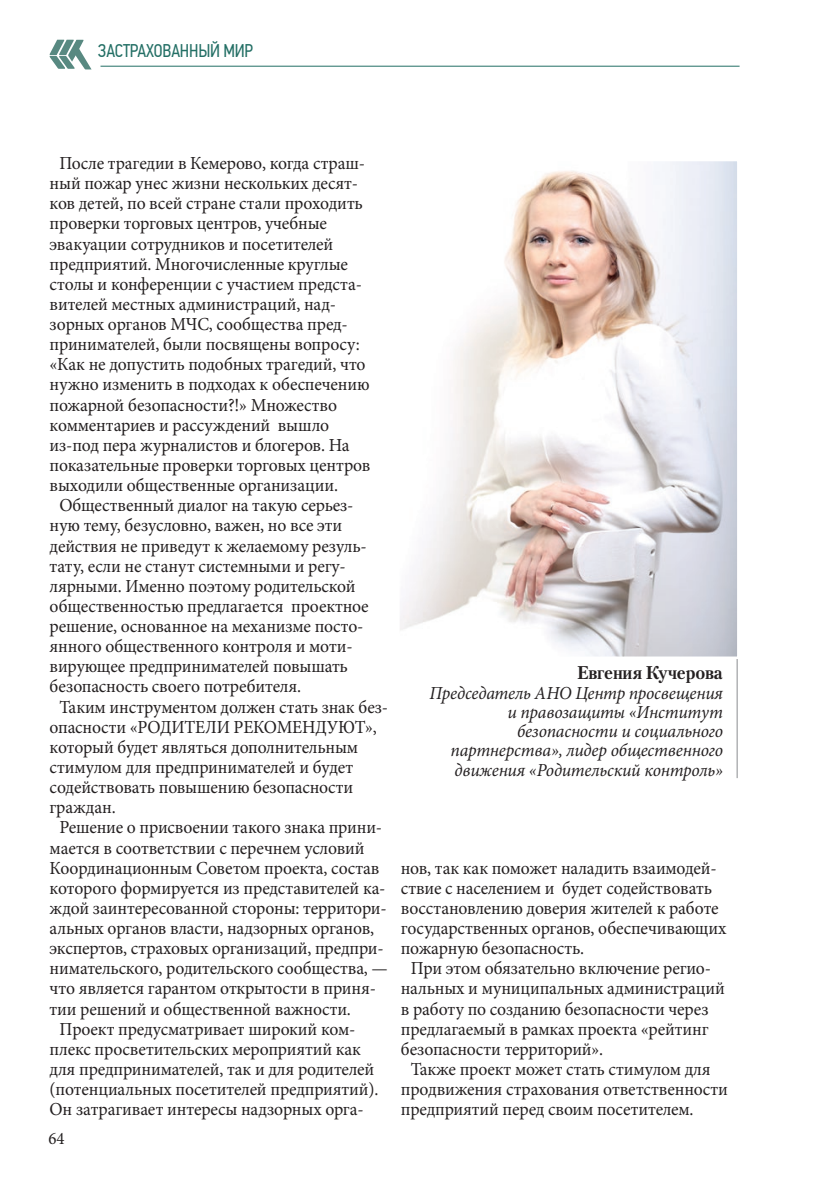
<style>
.page{position:relative;width:819px;height:1191px;background:#fff}
.page>*{position:absolute;margin:0;border:0;box-sizing:border-box;transform-origin:0 0}
.t1{font:18.38px "Minion Pro";letter-spacing:-.01em;color:#231f20;scale:.96 1}
.t2{font:italic 18.38px/19.2px "Minion Pro";letter-spacing:-.01em;color:#231f20;text-align:right;scale:.96 1}
.t3{font:18.38px "PF Din Text Cond Pro";letter-spacing:-.01em;color:#236f65;scale:.96 1}
.t4{font:700 18.38px "Petersburg C";letter-spacing:-.01em;color:#231f20;scale:.96 1}
.t5{font:17.5px "Minion Pro";color:#231f20;scale:.96 1}
</style>
<div class="page">
<hr style="left:100px;top:66px;width:639px;height:1px;background:#236f65">
<svg style="left:49px;top:40px;width:43px;height:29px"></svg>
<img style="left:400px;top:162px;width:336px;height:494px">
<div style="left:397px;top:159px;width:342px;height:500px;border:2px solid #fff"></div>
<hr style="left:736px;top:659px;width:1px;height:119px;background:#8a8c8f">
<p class="t3" style="left:98px;top:39px;width:163px">ЗАСТРАХОВАННЫЙ МИР</p>
<p class="t1" style="left:60px;top:151px;width:320px">После трагедии в Кемерово, когда страш-</p>
<p class="t1" style="left:50px;top:171px;width:322px">ный пожар унес жизни нескольких десят-</p>
<p class="t1" style="left:50px;top:191px;width:328px">ков детей, по всей стране стали проходить</p>
<p class="t1" style="left:50px;top:211px;width:290px">проверки торговых центров, учебные</p>
<p class="t1" style="left:50px;top:231px;width:297px">эвакуации сотрудников и посетителей</p>
<p class="t1" style="left:50px;top:251px;width:312px">предприятий. Многочисленные круглые</p>
<p class="t1" style="left:50px;top:272px;width:327px">столы и конференции с участием предста-</p>
<p class="t1" style="left:50px;top:292px;width:300px">вителей местных администраций, над-</p>
<p class="t1" style="left:50px;top:312px;width:312px">зорных органов МЧС, сообщества пред-</p>
<p class="t1" style="left:50px;top:332px;width:324px">принимателей, были посвящены вопросу:</p>
<p class="t1" style="left:50px;top:352px;width:330px">«Как не допустить подобных трагедий, что</p>
<p class="t1" style="left:50px;top:372px;width:335px">нужно изменить в подходах к обеспечению</p>
<p class="t1" style="left:50px;top:392px;width:301px">пожарной безопасности?!» Множество</p>
<p class="t1" style="left:50px;top:412px;width:292px">комментариев и рассуждений вышло</p>
<p class="t1" style="left:50px;top:432px;width:314px">из-под пера журналистов и блогеров. На</p>
<p class="t1" style="left:50px;top:453px;width:336px">показательные проверки торговых центров</p>
<p class="t1" style="left:50px;top:473px;width:302px">выходили общественные организации.</p>
<p class="t1" style="left:60px;top:493px;width:308px">Общественный диалог на такую серьез-</p>
<p class="t1" style="left:50px;top:513px;width:306px">ную тему, безусловно, важен, но все эти</p>
<p class="t1" style="left:50px;top:533px;width:332px">действия не приведут к желаемому резуль-</p>
<p class="t1" style="left:50px;top:553px;width:310px">тату, если не станут системными и регу-</p>
<p class="t1" style="left:50px;top:573px;width:320px">лярными. Именно поэтому родительской</p>
<p class="t1" style="left:50px;top:594px;width:334px">общественностью предлагается проектное</p>
<p class="t1" style="left:50px;top:614px;width:328px">решение, основанное на механизме посто-</p>
<p class="t1" style="left:50px;top:634px;width:317px">янного общественного контроля и моти-</p>
<p class="t1" style="left:50px;top:654px;width:312px">вирующее предпринимателей повышать</p>
<p class="t1" style="left:50px;top:674px;width:263px">безопасность своего потребителя.</p>
<p class="t1" style="left:60px;top:694px;width:344px">Таким инструментом должен стать знак без-</p>
<p class="t1" style="left:50px;top:714px;width:342px">опасности «РОДИТЕЛИ РЕКОМЕНДУЮТ»,</p>
<p class="t1" style="left:50px;top:734px;width:323px">который будет являться дополнительным</p>
<p class="t1" style="left:50px;top:755px;width:318px">стимулом для предпринимателей и будет</p>
<p class="t1" style="left:50px;top:775px;width:318px">содействовать повышению безопасности</p>
<p class="t1" style="left:50px;top:795px;width:70px">граждан.</p>
<p class="t1" style="left:60px;top:815px;width:337px">Решение о присвоении такого знака прини-</p>
<p class="t1" style="left:50px;top:835px;width:329px">мается в соответствии с перечнем условий</p>
<p class="t1" style="left:50px;top:855px;width:345px">Координационным Советом проекта, состав</p>
<p class="t1" style="left:50px;top:875px;width:351px">которого формируется из представителей ка-</p>
<p class="t1" style="left:50px;top:895px;width:353px">ждой заинтересованной стороны: территори-</p>
<p class="t1" style="left:50px;top:916px;width:339px">альных органов власти, надзорных органов,</p>
<p class="t1" style="left:50px;top:936px;width:349px">экспертов, страховых организаций, предпри-</p>
<p class="t1" style="left:50px;top:956px;width:354px">нимательского, родительского сообщества, —</p>
<p class="t1" style="left:50px;top:976px;width:341px">что является гарантом открытости в приня-</p>
<p class="t1" style="left:50px;top:996px;width:315px">тии решений и общественной важности.</p>
<p class="t1" style="left:60px;top:1016px;width:310px">Проект предусматривает широкий ком-</p>
<p class="t1" style="left:50px;top:1036px;width:326px">плекс просветительских мероприятий как</p>
<p class="t1" style="left:50px;top:1056px;width:339px">для предпринимателей, так и для родителей</p>
<p class="t1" style="left:50px;top:1077px;width:344px">(потенциальных посетителей предприятий).</p>
<p class="t1" style="left:50px;top:1097px;width:328px">Он затрагивает интересы надзорных орга-</p>
<p class="t5" style="left:48px;top:1126px;width:18px">64</p>
<p class="t4" style="left:577px;top:661px;width:153px">Евгения Кучерова</p>
<p class="t2" style="left:429px;top:683px;width:307px">Председатель АНО Центр просвещения и правозащиты «Институт безопасности и социального партнерства», лидер общественного движения «Родительский контроль»</p>
<p class="t1" style="left:401px;top:855px;width:330px">нов, так как поможет наладить взаимодей-</p>
<p class="t1" style="left:401px;top:875px;width:325px">ствие с населением и будет содействовать</p>
<p class="t1" style="left:401px;top:895px;width:333px">восстановлению доверия жителей к работе</p>
<p class="t1" style="left:401px;top:916px;width:340px">государственных органов, обеспечивающих</p>
<p class="t1" style="left:401px;top:936px;width:193px">пожарную безопасность.</p>
<p class="t1" style="left:410px;top:956px;width:314px">При этом обязательно включение регио-</p>
<p class="t1" style="left:401px;top:976px;width:339px">нальных и муниципальных администраций</p>
<p class="t1" style="left:401px;top:996px;width:322px">в работу по созданию безопасности через</p>
<p class="t1" style="left:401px;top:1016px;width:322px">предлагаемый в рамках проекта «рейтинг</p>
<p class="t1" style="left:401px;top:1036px;width:212px">безопасности территорий».</p>
<p class="t1" style="left:410px;top:1056px;width:314px">Также проект может стать стимулом для</p>
<p class="t1" style="left:401px;top:1076px;width:342px">продвижения страхования ответственности</p>
<p class="t1" style="left:401px;top:1097px;width:306px">предприятий перед своим посетителем.</p>
</div>
